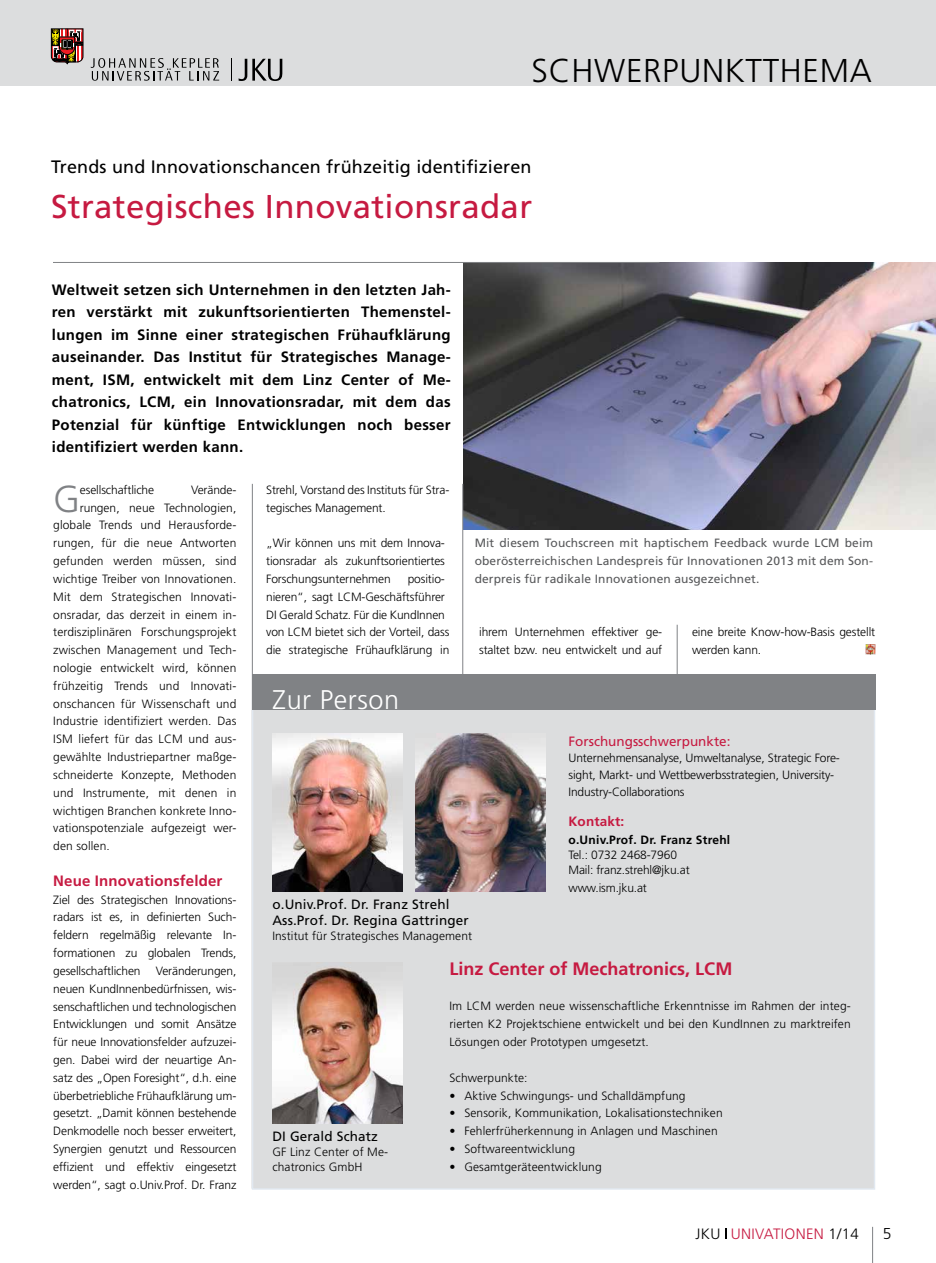
<style>
.page{position:relative;width:936px;height:1263px;background:#fff}
.page>*{position:absolute;margin:0;border:0;box-sizing:border-box;transform-origin:0 0}
.t1{font:300 37.5px "Frutiger LT Std";color:#808285}
.t2{font:33px "Frutiger LT Std";letter-spacing:.01em;color:#c61a41}
.t3{font:300 33px "Frutiger LT Std";letter-spacing:.02em;color:#000}
.t4{font:300 27px "Frutiger LT Std";letter-spacing:.02em;color:#fff}
.t5{font:18px "Frutiger LT Std";letter-spacing:.01em;color:#000}
.t6{font:700 18px "Frutiger LT Std";color:#c61a41}
.t7{font:300 15.75px "Frutiger LT Std";color:#000}
.t8{font:700 15px/22.5px "Frutiger LT Std";letter-spacing:.02em;color:#000;text-align:justify}
.t9{font:700 15px "Frutiger LT Std";letter-spacing:.01em;color:#c61a41}
.t10{font:300 15px "Frutiger LT Std";letter-spacing:.02em;color:#c61a41}
.t11{font:13.5px/16.5px "Frutiger LT Std";letter-spacing:.01em;color:#000}
.t12{font:13.5px "Frutiger LT Std";color:#c61a41}
.t13{font:700 13.5px "Frutiger LT Std";letter-spacing:.01em;color:#c61a41}
.t14{font:300 12px/17.9px "Frutiger LT Std";letter-spacing:.01em;color:#000;text-align:justify}
.t15{font:300 12px/17.9px "Frutiger LT Std";letter-spacing:-.01em;color:#000}
.t16{font:12px/17.9px "Frutiger LT Std";letter-spacing:.01em;color:#58595b;text-align:justify}
.t17{font:700 12px "Frutiger LT Std";letter-spacing:.02em;color:#000}
.s1{color:#000}
</style>
<div class="page">
<div style="left:0;top:0;width:935px;height:85px;background:#dcddde"></div>
<svg style="left:51px;top:28px;width:33px;height:36px"></svg>
<svg style="left:231px;top:59px;width:1px;height:22px"></svg>
<svg style="left:238px;top:59px;width:44px;height:22px"></svg>
<svg style="left:91px;top:58px;width:128px;height:23px"></svg>
<hr style="left:872px;top:1227px;width:1px;height:36px;background:#808285">
<svg style="left:865px;top:644px;width:10px;height:11px"></svg>
<img style="left:463px;top:263px;width:472px;height:267px">
<hr style="left:462px;top:484px;width:1px;height:704px;background:#808285">
<hr style="left:252px;top:484px;width:1px;height:705px;background:#808285">
<hr style="left:53px;top:262px;width:606px;height:1px;background:#808285">
<div style="left:252px;top:700px;width:623px;height:490px;background:#dcddde;border:2px solid #e1e8f0"></div>
<img style="left:272px;top:962px;width:130px;height:161px">
<img style="left:272px;top:734px;width:130px;height:157px">
<div style="left:252px;top:674px;width:623px;height:36px;background:#808285"></div>
<img style="left:415px;top:734px;width:130px;height:157px">
<hr style="left:677px;top:625px;width:1px;height:49px;background:#808285">
<h2 class="t3" style="left:531px;top:51px;width:341px">SCHWERPUNKTTHEMA</h2>
<h3 class="t5" style="left:51px;top:156px;width:482px">Trends und Innovationschancen frühzeitig identifizieren</h3>
<h2 class="t2" style="left:51px;top:187px;width:482px">Strategisches Innovationsradar</h2>
<p class="t8" style="left:52px;top:278px;width:400px">Weltweit setzen sich Unternehmen in den letzten Jah&shy;ren verstärkt mit zukunftsorientierten Themenstel&shy;lungen im Sinne einer strategischen Frühaufklärung auseinander. Das Institut für Strategisches Manage&shy;ment, ISM, entwickelt mit dem Linz Center of Me&shy;chatronics, LCM, ein Innovationsradar, mit dem das Potenzial für künftige Entwicklungen noch besser identifiziert werden kann.</p>
<h1 class="t1" style="left:53px;top:477px;width:29px">G</h1>
<p class="t15" style="left:80px;top:481px;width:76px">esellschaftliche</p>
<p class="t15" style="left:191px;top:481px;width:47px">Verände-</p>
<p class="t14" style="left:80px;top:499px;width:158px">rungen, neue Technologien,</p>
<p class="t14" style="left:53px;top:516px;width:185px">globale Trends und Herausforde-</p>
<p class="t14" style="left:53px;top:534px;width:185px">rungen, für die neue Antworten</p>
<p class="t14" style="left:53px;top:552px;width:185px">gefunden werden müssen, sind</p>
<p class="t14" style="left:53px;top:570px;width:185px">wichtige Treiber von Innovationen.</p>
<p class="t14" style="left:53px;top:588px;width:185px">Mit dem Strategischen Innovati-</p>
<p class="t14" style="left:53px;top:606px;width:185px">onsradar, das derzeit in einem in-</p>
<p class="t14" style="left:53px;top:623px;width:185px">terdisziplinären Forschungsprojekt</p>
<p class="t14" style="left:53px;top:641px;width:185px">zwischen Management und Tech-</p>
<p class="t14" style="left:53px;top:659px;width:185px">nologie entwickelt wird, können</p>
<p class="t14" style="left:53px;top:677px;width:185px">frühzeitig Trends und Innovati-</p>
<p class="t14" style="left:53px;top:695px;width:185px">onschancen für Wissenschaft und</p>
<p class="t14" style="left:53px;top:712px;width:185px">Industrie identifiziert werden. Das</p>
<p class="t14" style="left:53px;top:730px;width:185px">ISM liefert für das LCM und aus-</p>
<p class="t14" style="left:53px;top:748px;width:185px">gewählte Industriepartner maßge-</p>
<p class="t14" style="left:53px;top:766px;width:185px">schneiderte Konzepte, Methoden</p>
<p class="t14" style="left:53px;top:784px;width:185px">und Instrumente, mit denen in</p>
<p class="t14" style="left:53px;top:802px;width:185px">wichtigen Branchen konkrete Inno-</p>
<p class="t14" style="left:53px;top:819px;width:185px">vationspotenziale aufgezeigt wer-</p>
<p class="t14" style="left:53px;top:837px;width:58px">den sollen.</p>
<p class="t9" style="left:53px;top:872px;width:171px">Neue Innovationsfelder</p>
<p class="t14" style="left:53px;top:891px;width:185px">Ziel des Strategischen Innovations&shy;radars ist es, in definierten Such&shy;feldern regelmäßig relevante In&shy;formationen zu globalen Trends, gesellschaftlichen</p>
<p class="t14" style="left:53px;top:962px;width:185px;text-indent:103px">Veränderungen, neuen KundInnenbedürfnissen, wis&shy;senschaftlichen und technologischen Entwicklungen und somit Ansätze für neue Innovationsfelder aufzuzei&shy;gen. Dabei wird der neuartige An&shy;satz des „Open Foresight“, d.h. eine überbetriebliche Frühaufklärung um&shy;gesetzt. „Damit können bestehende Denkmodelle noch besser erweitert, Synergien genutzt und Ressourcen effizient und effektiv eingesetzt werden“, sagt o.Univ.Prof. Dr. Franz</p>
<p class="t15" style="left:266px;top:481px;width:185px">Strehl, Vorstand des Instituts für Stra&shy;tegisches Management.</p>
<p class="t14" style="left:266px;top:534px;width:180px">„Wir können uns mit dem Innova&shy;tionsradar als zukunftsorientiertes Forschungsunternehmen</p>
<p class="t15" style="left:266px;top:570px;width:185px;text-indent:141px">positio&shy;nieren“, sagt LCM-Geschäftsführer<br>DI Gerald Schatz. Für die KundInnen von LCM bietet sich der Vorteil, dass die strategische Frühaufklärung in</p>
<h3 class="t4" style="left:273px;top:684px;width:128px">Zur Person</h3>
<p class="t16" style="left:474px;top:534px;width:400px">Mit diesem Touchscreen mit haptischem Feedback wurde LCM beim oberösterreichischen Landespreis für Innovationen 2013 mit dem Son&shy;derpreis für radikale Innovationen ausgezeichnet.</p>
<p class="t15" style="left:479px;top:623px;width:185px">ihrem Unternehmen effektiver ge&shy;staltet bzw. neu entwickelt und auf</p>
<p class="t15" style="left:692px;top:623px;width:185px">eine breite Know-how-Basis gestellt werden kann.</p>
<p class="t12" style="left:568px;top:733px;width:163px">Forschungsschwerpunkte:</p>
<p class="t15" style="left:568px;top:750px;width:273px;line-height:16.5px">Unternehmensanalyse, Umweltanalyse, Strategic Fore&shy;sight, Markt- und Wettbewerbsstrategien, University-<br>Industry-Collaborations</p>
<p class="t13" style="left:568px;top:813px;width:57px">Kontakt:</p>
<p class="t17" style="left:568px;top:832px;width:163px">o.Univ.Prof. Dr. Franz Strehl</p>
<p class="t15" style="left:568px;top:847px;width:123px;line-height:15px">Tel.: 0732 2468-7960<br>Mail: franz.strehl@jku.at</p>
<p class="t15" style="left:568px;top:879px;width:80px">www.ism.jku.at</p>
<p class="t11" style="left:272px;top:896px;width:198px">o.Univ.Prof. Dr. Franz Strehl<br>Ass.Prof. Dr. Regina Gattringer</p>
<p class="t14" style="left:272px;top:927px;width:201px">Institut für Strategisches Management</p>
<h3 class="t6" style="left:449px;top:958px;width:284px">Linz Center of Mechatronics, LCM</h3>
<p class="t14" style="left:449px;top:997px;width:403px">Im LCM werden neue wissenschaftliche Erkenntnisse im Rahmen der integ&shy;rierten K2 Projektschiene entwickelt und bei den KundInnen zu marktreifen Lösungen oder Prototypen umgesetzt.</p>
<p class="t14" style="left:449px;top:1069px;width:80px">Schwerpunkte:</p>
<p class="t14" style="left:449px;top:1087px;width:238px">• Aktive Schwingungs- und Schalldämpfung</p>
<p class="t14" style="left:449px;top:1104px;width:275px">• Sensorik, Kommunikation, Lokalisationstechniken</p>
<p class="t14" style="left:449px;top:1122px;width:270px">• Fehlerfrüherkennung in Anlagen und Maschinen</p>
<p class="t14" style="left:449px;top:1140px;width:127px">• Softwareentwicklung</p>
<p class="t14" style="left:449px;top:1158px;width:154px">• Gesamtgeräteentwicklung</p>
<p class="t11" style="left:272px;top:1128px;width:107px">DI Gerald Schatz</p>
<p class="t14" style="left:272px;top:1144px;width:117px;line-height:15px">GF Linz Center of Me&shy;chatronics GmbH</p>
<p class="t10" style="left:695px;top:1225px;width:165px"><span class="s1">JKU</span> UNIVATIONEN <span class="s1">1/14</span></p>
<h3 class="t7" style="left:882px;top:1225px;width:10px">5</h3>
</div>
